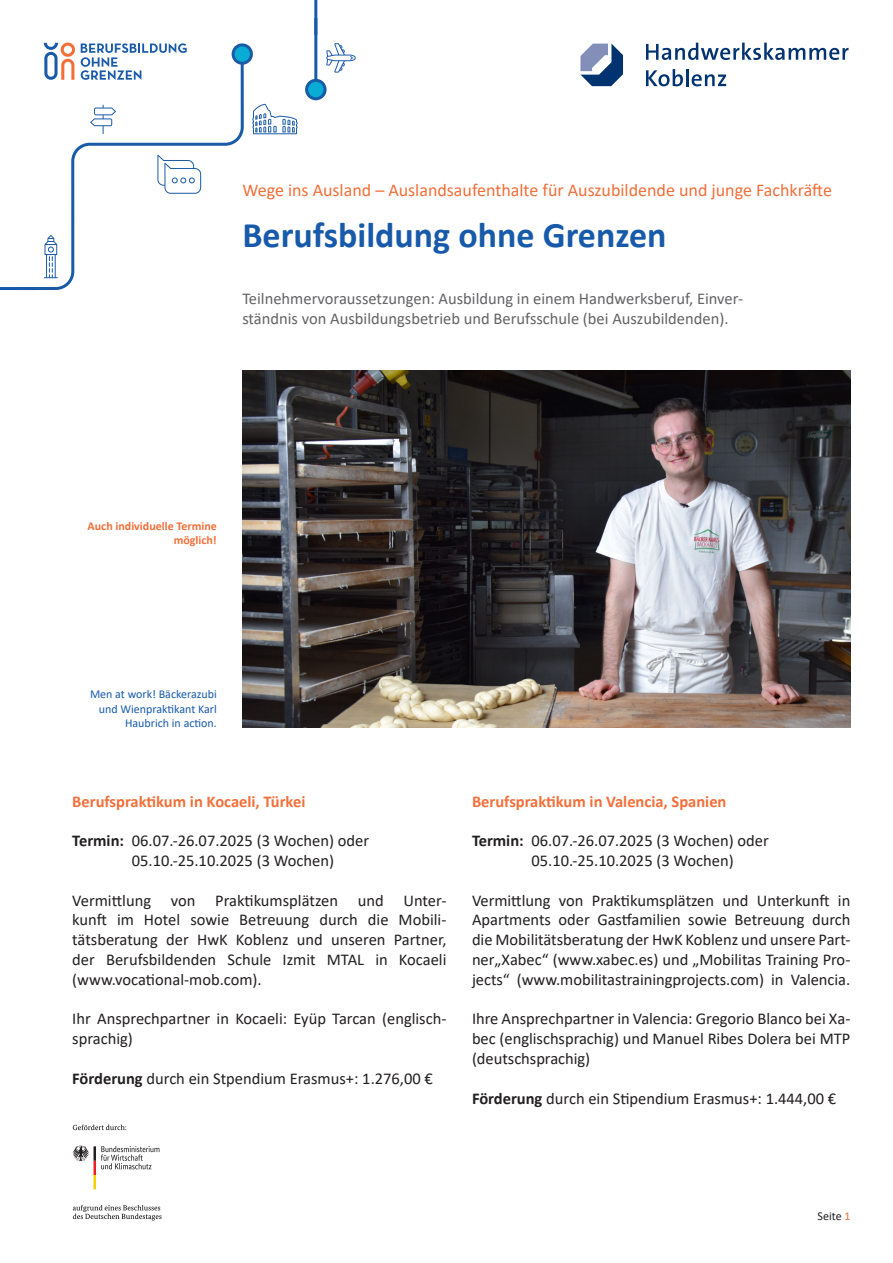
<style>
.page{position:relative;width:893px;height:1263px;background:#fff}
.page>*{position:absolute;margin:0;border:0;box-sizing:border-box;transform-origin:0 0}
.Überschrift_24__blau{font:700 36px "Calibri";color:#185aaa}
.Unterüberschrift_16_orange{font:18px "Calibri";color:#f26f39}
.Fliestext{font:16.5px/19.8px "Calibri";color:#231f20}
.Unterüberschrift_16_orange-2{font:16.5px/19.8px "Calibri";color:#636366}
.Zwischenüberschrift_12__orange{font:700 16.5px "Calibri";color:#f26f39}
.Marginaltext_8__orange_rechtsbündig{font:12px/14.4px "Calibri";color:#185aaa;text-align:right}
.Marginaltext_8__orange_rechtsbündig-2{font:700 12px/14.4px "Calibri";color:#f26f39;text-align:right}
.t1{font:12px "Calibri";color:#231f20}
.s1{font-weight:700}
.s2{color:#f26f39}
</style>
<div class="page">
<svg style="left:81px;top:43px;width:106px;height:10px"></svg>
<svg style="left:44px;top:43px;width:31px;height:10px"></svg>
<svg style="left:34px;top:53px;width:210px;height:237px"></svg>
<svg style="left:232px;top:43px;width:21px;height:22px"></svg>
<svg style="left:252px;top:104px;width:46px;height:30px"></svg>
<svg style="left:90px;top:105px;width:26px;height:29px"></svg>
<svg style="left:44px;top:235px;width:14px;height:43px"></svg>
<svg style="left:157px;top:155px;width:44px;height:39px"></svg>
<svg style="left:305px;top:18px;width:51px;height:82px"></svg>
<hr style="left:314px;top:0;width:3px;height:35px;background:#185aaa">
<hr style="left:0;top:287px;width:34px;height:3px;background:#185aaa">
<svg style="left:73px;top:1124px;width:53px;height:6px"></svg>
<svg style="left:73px;top:1205px;width:89px;height:15px"></svg>
<svg style="left:72px;top:1146px;width:87px;height:43px"></svg>
<svg style="left:580px;top:43px;width:269px;height:43px"></svg>
<img style="left:242px;top:371px;width:608px;height:356px">
<p class="Unterüberschrift_16_orange" style="left:242px;top:178px;width:591px">Wege ins Ausland – Auslandsaufenthalte für Auszubildende und junge Fachkräfte</p>
<p class="Überschrift_24__blau" style="left:242px;top:210px;width:426px">Berufsbildung ohne Grenzen</p>
<p class="Unterüberschrift_16_orange-2" style="left:242px;top:288px;width:502px">Teilnehmervoraussetzungen: Ausbildung in einem Handwerksberuf, Einver&shy;ständnis von Ausbildungsbetrieb und Berufsschule (bei Auszubildenden).</p>
<p class="Marginaltext_8__orange_rechtsbündig-2" style="left:88px;top:518px;width:131px">Auch individuelle Termine möglich!</p>
<p class="Marginaltext_8__orange_rechtsbündig" style="left:90px;top:687px;width:128px">Men at work! Bäckerazubi und Wienpraktikant Karl<br>Haubrich in action.</p>
<p class="Zwischenüberschrift_12__orange" style="left:72px;top:789px;width:235px">Berufspraktikum in Kocaeli, Türkei</p>
<p class="Fliestext" style="left:132px;top:830px;width:239px;text-indent:-60px"><span class="s1">Termin:</span> 06.07.-26.07.2025 (3 Wochen) oder<br>05.10.-25.10.2025 (3 Wochen)</p>
<p class="Fliestext" style="left:72px;top:890px;width:376px;text-align:justify">Vermittlung von Praktikumsplätzen und Unter&shy;kunft im Hotel sowie Betreuung durch die Mobili&shy;tätsberatung der HwK Koblenz und unseren Partner, der Berufsbildenden Schule Izmit MTAL in Kocaeli (www.vocational-mob.com).</p>
<p class="Fliestext" style="left:72px;top:1008px;width:376px">Ihr Ansprechpartner in Kocaeli: Eyüp Tarcan (englisch&shy;sprachig)</p>
<p class="Fliestext" style="left:72px;top:1068px;width:362px"><span class="s1">Förderung</span> durch ein Stpendium Erasmus+: 1.276,00 €</p>
<p class="Zwischenüberschrift_12__orange" style="left:472px;top:789px;width:256px">Berufspraktikum in Valencia, Spanien</p>
<p class="Fliestext" style="left:532px;top:830px;width:239px;text-indent:-60px"><span class="s1">Termin:</span> 06.07.-26.07.2025 (3 Wochen) oder<br>05.10.-25.10.2025 (3 Wochen)</p>
<p class="Fliestext" style="left:472px;top:890px;width:380px;text-align:justify">Vermittlung von Praktikumsplätzen und Unterkunft in Apartments oder Gastfamilien sowie Betreuung durch die Mobilitätsberatung der HwK Koblenz und unsere Part&shy;ner„Xabec“ (www.xabec.es) und „Mobilitas Training Pro&shy;jects“ (www.mobilitastrainingprojects.com) in Valencia.</p>
<p class="Fliestext" style="left:472px;top:1008px;width:380px;text-align:justify">Ihre Ansprechpartner in Valencia: Gregorio Blanco bei Xa&shy;bec (englischsprachig) und Manuel Ribes Dolera bei MTP (deutschsprachig)</p>
<p class="Fliestext" style="left:472px;top:1088px;width:366px"><span class="s1">Förderung</span> durch ein Stipendium Erasmus+: 1.444,00 €</p>
<p class="t1" style="left:817px;top:1208px;width:34px">Seite <span class="s2">1</span></p>
</div>
